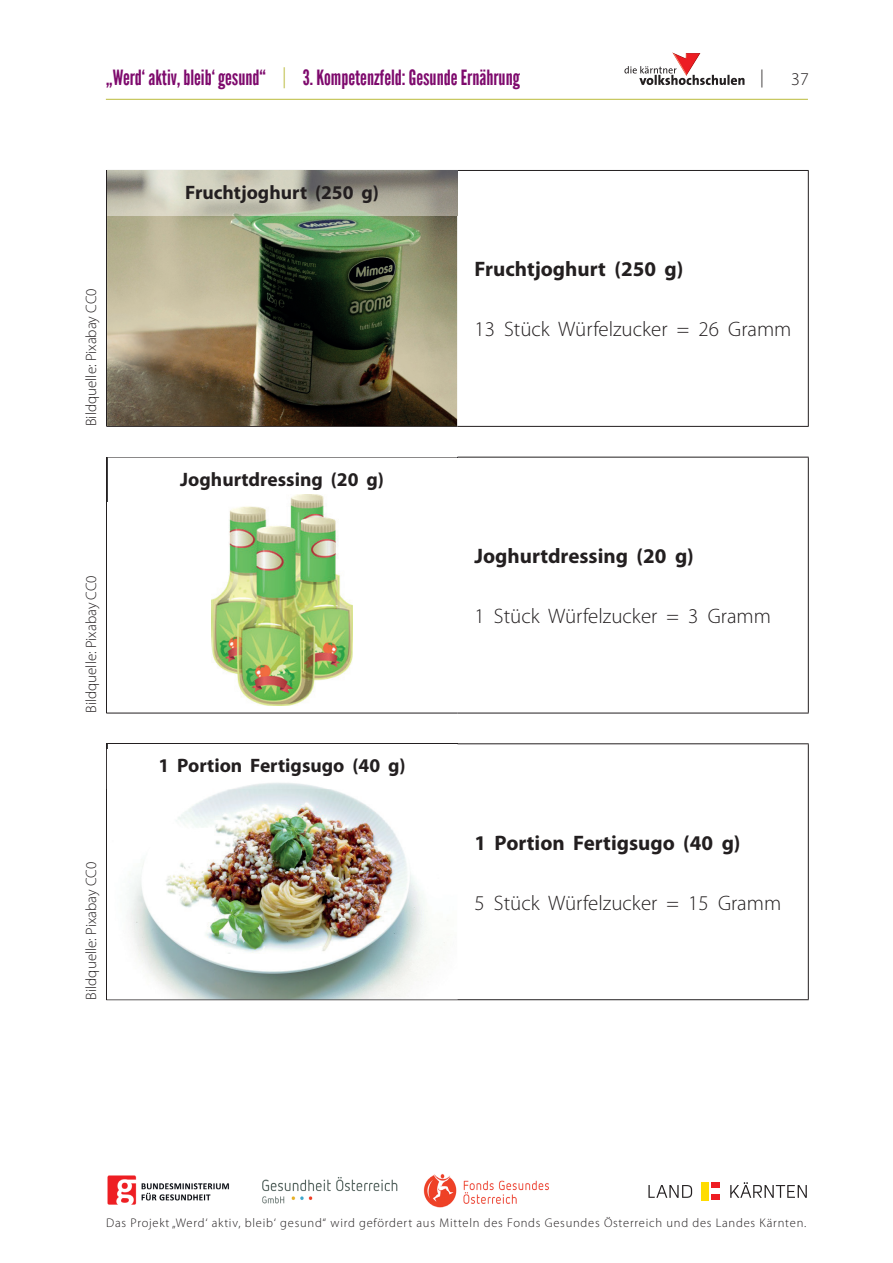
<style>
.page{position:relative;width:893px;height:1263px;background:#fff}
.page>*{position:absolute;margin:0;border:0;box-sizing:border-box;transform-origin:0 0}
.t1{font:300 21px "Myriad Pro";color:#231f20}
.t2{font:700 21px "Myriad Pro";color:#231f20}
.t3{font:21px "League Gothic Extended";color:#7e0a6d}
.t4{font:700 19.5px "Myriad Pro";color:#231f20}
.t5{font:300 18px "Myriad Pro";color:#231f20}
.t6{font:300 15px "Myriad Pro";color:#231f20}
.t7{font:300 12.6px "Myriad Pro";letter-spacing:.06em;color:#231f20}
.s1{font-family:"Myriad Pro";font-weight:300;color:#baba3a}
</style>
<div class="page">
<hr style="left:106px;top:99px;width:702px;height:1px;background:#baba3a">
<img style="left:672px;top:52px;width:29px;height:14px">
<svg style="left:624px;top:66px;width:120px;height:19px"></svg>
<img style="left:107px;top:1174px;width:442px;height:33px">
<svg style="left:648px;top:1182px;width:159px;height:16px"></svg>
<div style="left:711px;top:1182px;width:9px;height:6px;background:#ee1d23"></div>
<div style="left:711px;top:1194px;width:9px;height:6px;background:#ee1d23"></div>
<div style="left:701px;top:1182px;width:7px;height:18px;background:#ffdc01"></div>
<hr style="left:106px;top:170px;width:351px;height:1px;background:#231f20">
<hr style="left:106px;top:171px;width:1px;height:255px;background:#231f20">
<hr style="left:457px;top:170px;width:352px;height:1px;background:#231f20">
<hr style="left:808px;top:171px;width:1px;height:255px;background:#231f20">
<hr style="left:106px;top:426px;width:351px;height:1px;background:#231f20">
<hr style="left:457px;top:426px;width:352px;height:1px;background:#231f20">
<img style="left:107px;top:215px;width:350px;height:211px">
<hr style="left:106px;top:457px;width:1px;height:256px;background:#231f20">
<hr style="left:457px;top:457px;width:352px;height:1px;background:#231f20">
<hr style="left:808px;top:457px;width:1px;height:256px;background:#231f20">
<hr style="left:106px;top:713px;width:351px;height:1px;background:#231f20">
<hr style="left:457px;top:713px;width:352px;height:1px;background:#231f20">
<img style="left:212px;top:502px;width:140px;height:204px">
<hr style="left:106px;top:743px;width:351px;height:1px;background:#231f20">
<hr style="left:106px;top:744px;width:1px;height:255px;background:#231f20">
<hr style="left:457px;top:743px;width:352px;height:1px;background:#231f20">
<hr style="left:808px;top:744px;width:1px;height:255px;background:#231f20">
<hr style="left:106px;top:999px;width:351px;height:1px;background:#231f20">
<hr style="left:457px;top:999px;width:352px;height:1px;background:#231f20">
<img style="left:129px;top:789px;width:316px;height:210px">
<img style="left:107px;top:171px;width:350px;height:44px">
<svg style="left:107px;top:457px;width:350px;height:45px"></svg>
<h1 class="t3" style="left:106px;top:65px;width:415px">„Werd‘ aktiv, bleib‘ gesund“ <span class="s1">|</span> 3. Kompetenzfeld: Gesunde Ernährung</h1>
<h3 class="t5" style="left:760px;top:67px;width:5px">|</h3>
<h3 class="t5" style="left:791px;top:69px;width:19px">37</h3>
<p class="t6" style="left:83px;top:426px;width:139px;rotate:-90deg">Bildquelle: Pixabay CC0</p>
<p class="t6" style="left:83px;top:713px;width:139px;rotate:-90deg">Bildquelle: Pixabay CC0</p>
<p class="t6" style="left:83px;top:1000px;width:139px;rotate:-90deg">Bildquelle: Pixabay CC0</p>
<h2 class="t4" style="left:185px;top:181px;width:195px">Fruchtjoghurt (250 g)</h2>
<h2 class="t4" style="left:180px;top:468px;width:205px">Joghurtdressing (20 g)</h2>
<h2 class="t4" style="left:159px;top:755px;width:249px">1 Portion Fertigsugo (40 g)</h2>
<h1 class="t2" style="left:474px;top:257px;width:210px">Fruchtjoghurt (250 g)</h1>
<h1 class="t1" style="left:474px;top:318px;width:318px">13 Stück Würfelzucker = 26 Gramm</h1>
<h1 class="t2" style="left:474px;top:544px;width:221px">Joghurtdressing (20 g)</h1>
<h1 class="t1" style="left:474px;top:604px;width:298px">1 Stück Würfelzucker = 3 Gramm</h1>
<h1 class="t2" style="left:474px;top:831px;width:268px">1 Portion Fertigsugo (40 g)</h1>
<h1 class="t1" style="left:474px;top:891px;width:308px">5 Stück Würfelzucker = 15 Gramm</h1>
<p class="t7" style="left:106px;top:1216px;width:702px">Das Projekt „Werd‘ aktiv, bleib‘ gesund“ wird gefördert aus Mitteln des Fonds Gesundes Österreich und des Landes Kärnten.</p>
</div>
